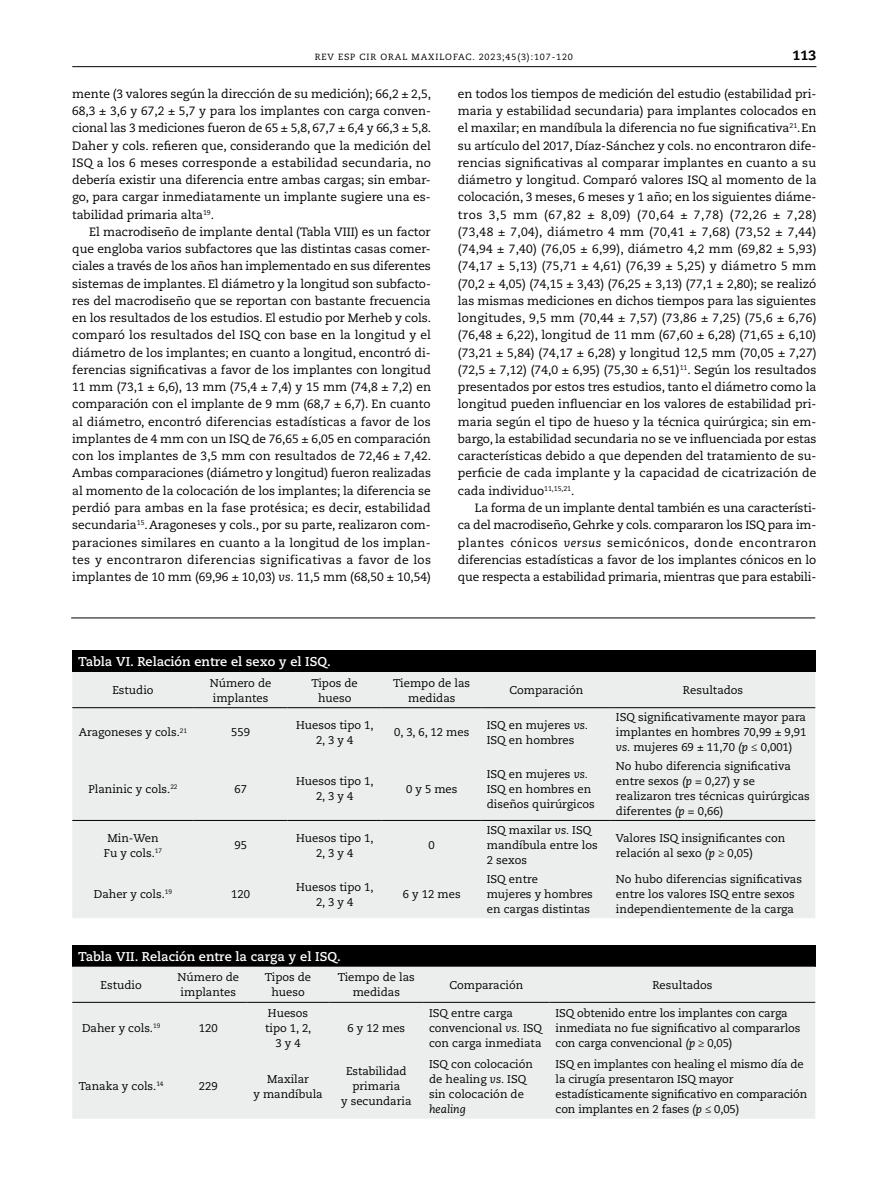
<style>
.page{position:relative;width:893px;height:1191px;background:#fff}
.page>*{position:absolute;margin:0;border:0;box-sizing:border-box;transform-origin:0 0}
.t1{font:800 13.5px "Caecilia LT Std";color:#000}
.t2{font:700 12.75px "Caecilia LT Std";color:#fff}
.t3{font:12px/17.2px "Caecilia LT Std";letter-spacing:-.005em;color:#000;text-align:justify}
.t4{font:11.25px/15px "Caecilia LT Std";color:#000}
.t5{font:italic 11.25px "Caecilia LT Std";color:#000}
.t6{font:9px "Caecilia LT Std";letter-spacing:.095em;color:#000}
.s1{font-style:italic}
</style>
<div class="page">
<hr style="left:72px;top:66px;width:744px;height:1px;background:#000">
<hr style="left:71px;top:617px;width:744px;height:1px;background:#000">
<div style="left:72px;top:650px;width:743px;height:22px;background:#000"></div>
<div style="left:72px;top:672px;width:743px;height:246px;background:#eceded"></div>
<hr style="left:72px;top:707px;width:122px;height:1px;background:#000">
<hr style="left:194px;top:707px;width:94px;height:1px;background:#000">
<hr style="left:288px;top:707px;width:94px;height:1px;background:#000">
<hr style="left:382px;top:707px;width:100px;height:1px;background:#000">
<hr style="left:482px;top:707px;width:129px;height:1px;background:#000">
<hr style="left:611px;top:707px;width:204px;height:1px;background:#000">
<hr style="left:72px;top:820px;width:122px;height:1px;background:#000">
<hr style="left:194px;top:820px;width:94px;height:1px;background:#000">
<hr style="left:288px;top:820px;width:94px;height:1px;background:#000">
<hr style="left:382px;top:820px;width:100px;height:1px;background:#000">
<hr style="left:482px;top:820px;width:129px;height:1px;background:#000">
<hr style="left:611px;top:820px;width:204px;height:1px;background:#000">
<div style="left:72px;top:945px;width:743px;height:21px;background:#000"></div>
<div style="left:72px;top:966px;width:743px;height:152px;background:#eceded"></div>
<hr style="left:72px;top:1002px;width:98px;height:1px;background:#000">
<hr style="left:170px;top:1002px;width:77px;height:1px;background:#000">
<hr style="left:247px;top:1002px;width:83px;height:1px;background:#000">
<hr style="left:330px;top:1002px;width:93px;height:1px;background:#000">
<hr style="left:423px;top:1002px;width:127px;height:1px;background:#000">
<hr style="left:550px;top:1002px;width:265px;height:1px;background:#000">
<p class="t6" style="left:315px;top:52px;width:260px">REV ESP CIR ORAL MAXILOFAC. 2023;45(3):107-120</p>
<p class="t1" style="left:792px;top:47px;width:25px">113</p>
<p class="t3" style="left:72px;top:85px;width:361px">mente (3 valores según la dirección de su medición); 66,2 ± 2,5, 68,3 ± 3,6 y 67,2 ± 5,7 y para los implantes con carga conven&shy;cional las 3 mediciones fueron de 65 ± 5,8, 67,7 ± 6,4 y 66,3 ± 5,8.<br>Daher y cols. refieren que, considerando que la medición del ISQ a los 6 meses corresponde a estabilidad secundaria, no debería existir una diferencia entre ambas cargas; sin embar&shy;go, para cargar inmediatamente un implante sugiere una es&shy;tabilidad primaria alta<sup>19</sup>.</p>
<p class="t3" style="left:72px;top:223px;width:360px;text-indent:17px">El macrodiseño de implante dental (Tabla VIII) es un factor que engloba varios subfactores que las distintas casas comer&shy;ciales a través de los años han implementado en sus diferentes sistemas de implantes. El diámetro y la longitud son subfacto&shy;res del macrodiseño que se reportan con bastante frecuencia en los resultados de los estudios. El estudio por Merheb y cols. comparó los resultados del ISQ con base en la longitud y el diámetro de los implantes; en cuanto a longitud, encontró di&shy;ferencias significativas a favor de los implantes con longitud 11 mm (73,1 ± 6,6), 13 mm (75,4 ± 7,4) y 15 mm (74,8 ± 7,2) en comparación con el implante de 9 mm (68,7 ± 6,7). En cuanto al diámetro, encontró diferencias estadísticas a favor de los implantes de 4 mm con un ISQ de 76,65 ± 6,05 en comparación con los implantes de 3,5 mm con resultados de 72,46 ± 7,42.<br>Ambas comparaciones (diámetro y longitud) fueron realizadas al momento de la colocación de los implantes; la diferencia se perdió para ambas en la fase protésica; es decir, estabilidad secundaria<sup>15</sup>.Aragoneses y cols., por su parte, realizaron com&shy;paraciones similares en cuanto a la longitud de los implan&shy;tes y encontraron diferencias significativas a favor de los implantes de 10 mm (69,96 ± 10,03) <span class="s1">vs.</span> 11,5 mm (68,50 ± 10,54)</p>
<p class="t3" style="left:458px;top:85px;width:360px">en todos los tiempos de medición del estudio (estabilidad pri&shy;maria y estabilidad secundaria) para implantes colocados en el maxilar; en mandíbula la diferencia no fue significativa<sup>21</sup>.En su artículo del 2017, Díaz-Sánchez y cols. no encontraron dife&shy;rencias significativas al comparar implantes en cuanto a su diámetro y longitud. Comparó valores ISQ al momento de la colocación, 3 meses, 6 meses y 1 año; en los siguientes diáme&shy;tros 3,5 mm (67,82 ± 8,09) (70,64 ± 7,78) (72,26 ± 7,28) (73,48 ± 7,04), diámetro 4 mm (70,41 ± 7,68) (73,52 ± 7,44) (74,94 ± 7,40) (76,05 ± 6,99), diámetro 4,2 mm (69,82 ± 5,93) (74,17 ± 5,13) (75,71 ± 4,61) (76,39 ± 5,25) y diámetro 5 mm (70,2 ± 4,05) (74,15 ± 3,43) (76,25 ± 3,13) (77,1 ± 2,80); se realizó las mismas mediciones en dichos tiempos para las siguientes longitudes, 9,5 mm (70,44 ± 7,57) (73,86 ± 7,25) (75,6 ± 6,76) (76,48 ± 6,22), longitud de 11 mm (67,60 ± 6,28) (71,65 ± 6,10) (73,21 ± 5,84) (74,17 ± 6,28) y longitud 12,5 mm (70,05 ± 7,27) (72,5 ± 7,12) (74,0 ± 6,95) (75,30 ± 6,51)<sup>11</sup>. Según los resultados presentados por estos tres estudios, tanto el diámetro como la longitud pueden influenciar en los valores de estabilidad pri&shy;maria según el tipo de hueso y la técnica quirúrgica; sin em&shy;bargo, la estabilidad secundaria no se ve influenciada por estas características debido a que dependen del tratamiento de su&shy;perficie de cada implante y la capacidad de cicatrización de cada individuo<sup>11,15,21</sup>.</p>
<p class="t3" style="left:458px;top:499px;width:360px;text-indent:17px">La forma de un implante dental también es una característi&shy;ca del macrodiseño, Gehrke y cols. compararon los ISQ para im&shy;plantes cónicos <span class="s1">versus</span> semicónicos, donde encontraron diferencias estadísticas a favor de los implantes cónicos en lo que respecta a estabilidad primaria, mientras que para estabili-</p>
<p class="t2" style="left:78px;top:654px;width:254px">Tabla VI. Relación entre el sexo y el ISQ.</p>
<p class="t4" style="left:112px;top:683px;width:43px">Estudio</p>
<p class="t4" style="left:210px;top:675px;width:63px">Número de implantes</p>
<p class="t4" style="left:312px;top:675px;width:48px;text-align:center">Tipos de hueso</p>
<p class="t4" style="left:393px;top:675px;width:78px;text-align:center">Tiempo de las medidas</p>
<p class="t4" style="left:509px;top:683px;width:75px">Comparación</p>
<p class="t4" style="left:683px;top:683px;width:62px">Resultados</p>
<p class="t4" style="left:79px;top:725px;width:110px">Aragoneses y cols.<sup>21</sup></p>
<p class="t4" style="left:231px;top:725px;width:20px">559</p>
<p class="t4" style="left:296px;top:717px;width:79px;text-align:center">Huesos tipo 1,<br>2, 3 y 4</p>
<p class="t4" style="left:394px;top:725px;width:77px">0, 3, 6, 12 mes</p>
<p class="t4" style="left:487px;top:717px;width:103px">ISQ en mujeres <span class="s1">vs.<br></span>ISQ en hombres</p>
<p class="t4" style="left:616px;top:710px;width:192px;text-align:justify">ISQ significativamente mayor para implantes en hombres 70,99 ± 9,91 <span class="s1">vs.</span> mujeres 69 ± 11,70 <span class="s1">(p</span> ≤ 0,001)</p>
<p class="t4" style="left:88px;top:781px;width:91px">Planinic y cols.<sup>22</sup></p>
<p class="t4" style="left:234px;top:781px;width:14px">67</p>
<p class="t4" style="left:296px;top:774px;width:79px;text-align:center">Huesos tipo 1,<br>2, 3 y 4</p>
<p class="t4" style="left:406px;top:781px;width:53px">0 y 5 mes</p>
<p class="t4" style="left:487px;top:766px;width:110px">ISQ en mujeres <span class="s1">vs.<br></span>ISQ en hombres en diseños quirúrgicos</p>
<p class="t4" style="left:616px;top:759px;width:195px">No hubo diferencia significativa entre sexos <span class="s1">(p</span> = 0,27) y se realizaron tres técnicas quirúrgicas diferentes <span class="s1">(p</span> = 0,66)</p>
<p class="t4" style="left:104px;top:830px;width:60px;text-align:center">Min-Wen<br>Fu y cols.<sup>17</sup></p>
<p class="t4" style="left:234px;top:838px;width:14px">95</p>
<p class="t4" style="left:296px;top:830px;width:79px;text-align:center">Huesos tipo 1,<br>2, 3 y 4</p>
<p class="t4" style="left:429px;top:838px;width:8px">0</p>
<p class="t4" style="left:94px;top:887px;width:80px">Daher y cols.<sup>19</sup></p>
<p class="t4" style="left:231px;top:887px;width:20px">120</p>
<p class="t4" style="left:296px;top:879px;width:79px;text-align:center">Huesos tipo 1,<br>2, 3 y 4</p>
<p class="t4" style="left:403px;top:887px;width:59px">6 y 12 mes</p>
<p class="t4" style="left:487px;top:823px;width:112px">ISQ maxilar <span class="s1">vs.</span> ISQ mandíbula entre los<br>2 sexos</p>
<p class="t4" style="left:616px;top:830px;width:171px">Valores ISQ insignificantes con relación al sexo <span class="s1">(p</span> ≥ 0,05)</p>
<p class="t4" style="left:487px;top:872px;width:108px">ISQ entre<br>mujeres y hombres en cargas distintas</p>
<p class="t4" style="left:616px;top:872px;width:188px">No hubo diferencias significativas entre los valores ISQ entre sexos independientemente de la carga</p>
<p class="t2" style="left:78px;top:948px;width:264px">Tabla VII. Relación entre la carga y el ISQ.</p>
<p class="t4" style="left:101px;top:977px;width:43px">Estudio</p>
<p class="t4" style="left:178px;top:970px;width:63px">Número de implantes</p>
<p class="t4" style="left:265px;top:970px;width:48px;text-align:center">Tipos de hueso</p>
<p class="t4" style="left:338px;top:970px;width:78px;text-align:center">Tiempo de las medidas</p>
<p class="t4" style="left:449px;top:977px;width:75px">Comparación</p>
<p class="t4" style="left:652px;top:977px;width:62px">Resultados</p>
<p class="t4" style="left:82px;top:1020px;width:80px">Daher y cols.<sup>19</sup></p>
<p class="t4" style="left:199px;top:1020px;width:20px">120</p>
<p class="t4" style="left:429px;top:1005px;width:114px">ISQ entre carga convencional <span class="s1">vs.</span> ISQ con carga inmediata</p>
<p class="t4" style="left:556px;top:1005px;width:246px">ISQ obtenido entre los implantes con carga inmediata no fue significativo al compararlos con carga convencional <span class="s1">(p</span> ≥ 0,05)</p>
<p class="t4" style="left:265px;top:1005px;width:48px;text-align:center">Huesos tipo 1, 2,<br>3 y 4</p>
<p class="t4" style="left:347px;top:1020px;width:59px">6 y 12 mes</p>
<p class="t4" style="left:79px;top:1079px;width:86px">Tanaka y cols.<sup>14</sup></p>
<p class="t4" style="left:199px;top:1079px;width:20px">229</p>
<p class="t4" style="left:253px;top:1071px;width:71px;text-align:center">Maxilar<br>y mandíbula</p>
<p class="t4" style="left:341px;top:1064px;width:72px;text-align:center">Estabilidad primaria<br>y secundaria</p>
<p class="t4" style="left:429px;top:1056px;width:105px">ISQ con colocación de healing <span class="s1">vs.</span> ISQ sin colocación de</p>
<p class="t5" style="left:429px;top:1102px;width:38px">healing</p>
<p class="t4" style="left:556px;top:1056px;width:253px">ISQ en implantes con healing el mismo día de la cirugía presentaron ISQ mayor estadísticamente significativo en comparación con implantes en 2 fases <span class="s1">(p</span> ≤ 0,05)</p>
</div>
